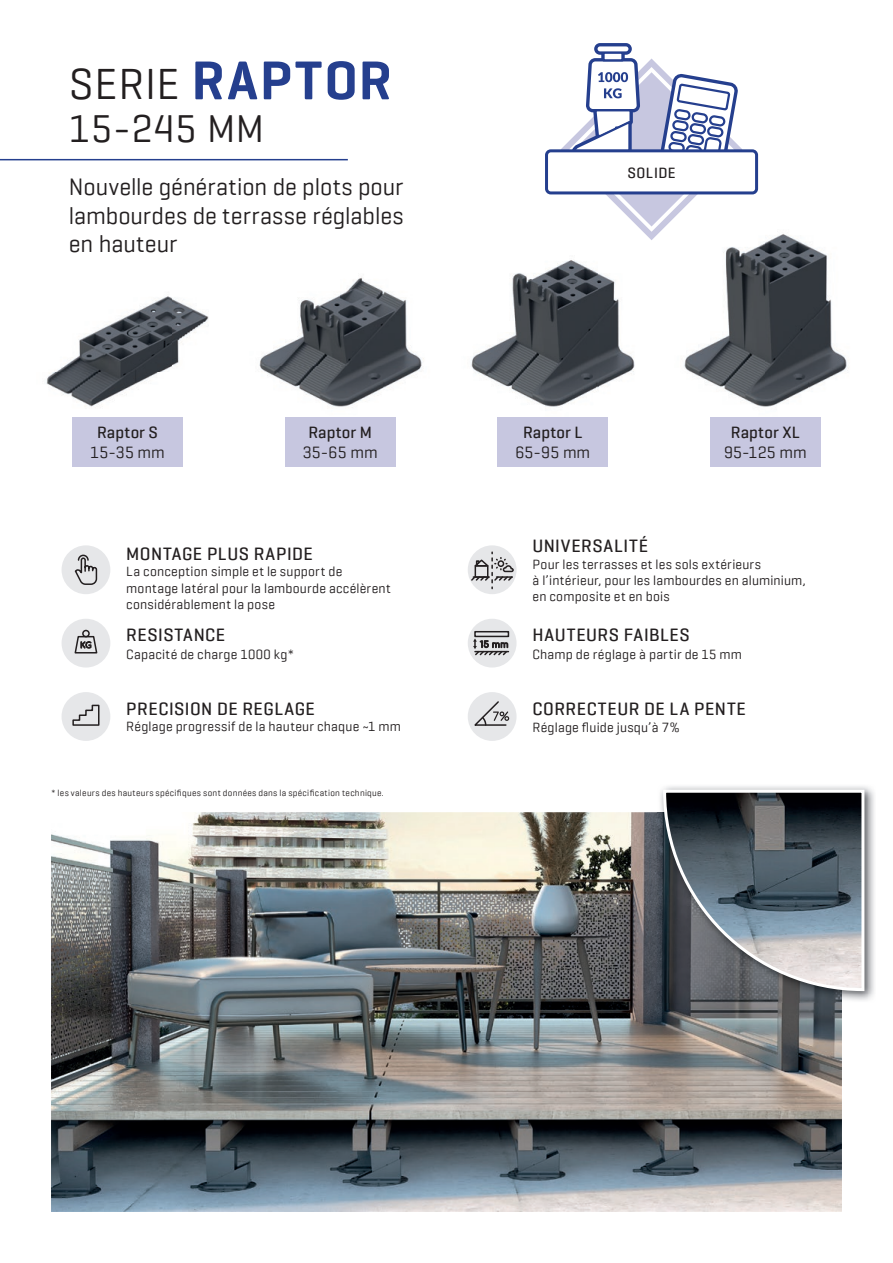
<style>
.page{position:relative;width:893px;height:1263px;background:#fff}
.page>*{position:absolute;margin:0;border:0;box-sizing:border-box;transform-origin:0 0}
.t1{font:600 55.5px "Geogrotesque W02";letter-spacing:.04em;color:#253f8e}
.t2{font:39px "Geogrotesque W02";letter-spacing:.02em;color:#231f20}
.t3{font:24px/28.8px "Geogrotesque W02";letter-spacing:-.005em;color:#231f20;text-align:justify}
.t4{font:500 18px "Geogrotesque W02";letter-spacing:.03em;color:#231f20}
.t5{font:500 16.5px "Geogrotesque W02";letter-spacing:.005em;color:#231f20}
.t6{font:16.5px "Geogrotesque W02";letter-spacing:.01em;color:#231f20}
.t7{font:500 15px "Geogrotesque W02";letter-spacing:.03em;color:#231f20}
.t8{font:13.5px/16.2px "Geogrotesque W02";letter-spacing:.015em;color:#231f20}
.t9{font:9px "Geogrotesque W02";letter-spacing:.035em;color:#231f20}
.s1{font-weight:400;font-size:43.8px;color:#231f20}
</style>
<div class="page">
<div style="left:468px;top:619px;width:49px;height:48px;background:#e6e7e9;border-radius:50%"></div>
<div style="left:62px;top:619px;width:48px;height:48px;background:#e6e7e9;border-radius:50%"></div>
<div style="left:468px;top:692px;width:49px;height:49px;background:#e6e7e9;border-radius:50%"></div>
<div style="left:62px;top:692px;width:48px;height:49px;background:#e6e7e9;border-radius:50%"></div>
<div style="left:62px;top:545px;width:48px;height:49px;background:#e6e7e9;border-radius:50%"></div>
<div style="left:468px;top:545px;width:49px;height:49px;background:#e6e7e9;border-radius:50%"></div>
<svg style="left:74px;top:554px;width:24px;height:31px"></svg>
<svg style="left:470px;top:552px;width:45px;height:37px"></svg>
<div style="left:82px;top:630px;width:8px;height:7px;border:2px solid #231f20;border-radius:50%"></div>
<svg style="left:74px;top:635px;width:24px;height:19px"></svg>
<div style="left:474px;top:631px;width:35px;height:6px;border:2px solid #231f20"></div>
<svg style="left:473px;top:638px;width:36px;height:18px"></svg>
<svg style="left:72px;top:704px;width:28px;height:22px"></svg>
<svg style="left:471px;top:701px;width:38px;height:25px"></svg>
<div style="left:72px;top:418px;width:111px;height:49px;background:#c7c7e0"></div>
<div style="left:286px;top:418px;width:110px;height:49px;background:#c7c7e0"></div>
<div style="left:497px;top:418px;width:111px;height:49px;background:#c7c7e0"></div>
<div style="left:710px;top:418px;width:111px;height:49px;background:#c7c7e0"></div>
<img style="left:259px;top:277px;width:165px;height:130px">
<img style="left:684px;top:234px;width:165px;height:173px">
<img style="left:46px;top:296px;width:163px;height:111px">
<img style="left:471px;top:260px;width:164px;height:147px">
<hr style="left:0;top:159px;width:348px;height:1px;background:#253f8e">
<img style="left:51px;top:812px;width:791px;height:400px">
<img style="left:660px;top:786px;width:214px;height:215px">
<img style="left:658px;top:812px;width:184px;height:190px">
<svg style="left:662px;top:788px;width:204px;height:204px;background:#646c73"></svg>
<svg style="left:556px;top:43px;width:191px;height:201px"></svg>
<div style="left:546px;top:151px;width:211px;height:42px;background:#fff;border-radius:4px"></div>
<div style="left:545px;top:149px;width:213px;height:45px;border:3px solid #253f8e;border-radius:4px"></div>
<h1 class="t1" style="left:69px;top:49px;width:325px"><span class="s1">SERIE</span> RAPTOR</h1>
<h2 class="t2" style="left:69px;top:107px;width:197px">15-245 MM</h2>
<h3 class="t3" style="left:69px;top:172px;width:336px">Nouvelle génération de plots pour lambourdes de terrasse réglables en hauteur</h3>
<p class="t5" style="left:97px;top:424px;width:62px">Raptor S</p>
<p class="t6" style="left:90px;top:444px;width:76px">15-35 mm</p>
<p class="t5" style="left:308px;top:424px;width:65px">Raptor M</p>
<p class="t6" style="left:303px;top:444px;width:76px">35-65 mm</p>
<h3 class="t4" style="left:126px;top:544px;width:188px">MONTAGE PLUS RAPIDE</h3>
<p class="t8" style="left:126px;top:564px;width:266px">La conception simple et le support de montage latéral pour la lambourde accélèrent considérablement la pose</p>
<h3 class="t4" style="left:126px;top:625px;width:101px">RESISTANCE</h3>
<p class="t8" style="left:126px;top:646px;width:170px">Capacité de charge 1000 kg*</p>
<h3 class="t4" style="left:126px;top:699px;width:190px">PRECISION DE REGLAGE</h3>
<p class="t8" style="left:126px;top:719px;width:276px">Réglage progressif de la hauteur chaque ~1 mm</p>
<p class="t9" style="left:51px;top:788px;width:334px">* les valeurs des hauteurs spécifiques sont données dans la spécification technique.</p>
<p class="t7" style="left:627px;top:164px;width:50px">SOLIDE</p>
<p class="t5" style="left:523px;top:424px;width:61px">Raptor L</p>
<p class="t6" style="left:515px;top:444px;width:76px">65-95 mm</p>
<h3 class="t4" style="left:532px;top:536px;width:117px">UNIVERSALITÉ</h3>
<p class="t5" style="left:731px;top:424px;width:71px">Raptor XL</p>
<p class="t6" style="left:724px;top:444px;width:84px">95-125 mm</p>
<p class="t8" style="left:532px;top:556px;width:275px">Pour les terrasses et les sols extérieurs<br>à l’intérieur, pour les lambourdes en aluminium, en composite et en bois</p>
<h3 class="t4" style="left:532px;top:625px;width:159px">HAUTEURS FAIBLES</h3>
<p class="t8" style="left:532px;top:646px;width:211px">Champ de réglage à partir de 15 mm</p>
<h3 class="t4" style="left:532px;top:698px;width:215px">CORRECTEUR DE LA PENTE</h3>
<p class="t8" style="left:532px;top:719px;width:149px">Réglage fluide jusqu’à 7%</p>
</div>
